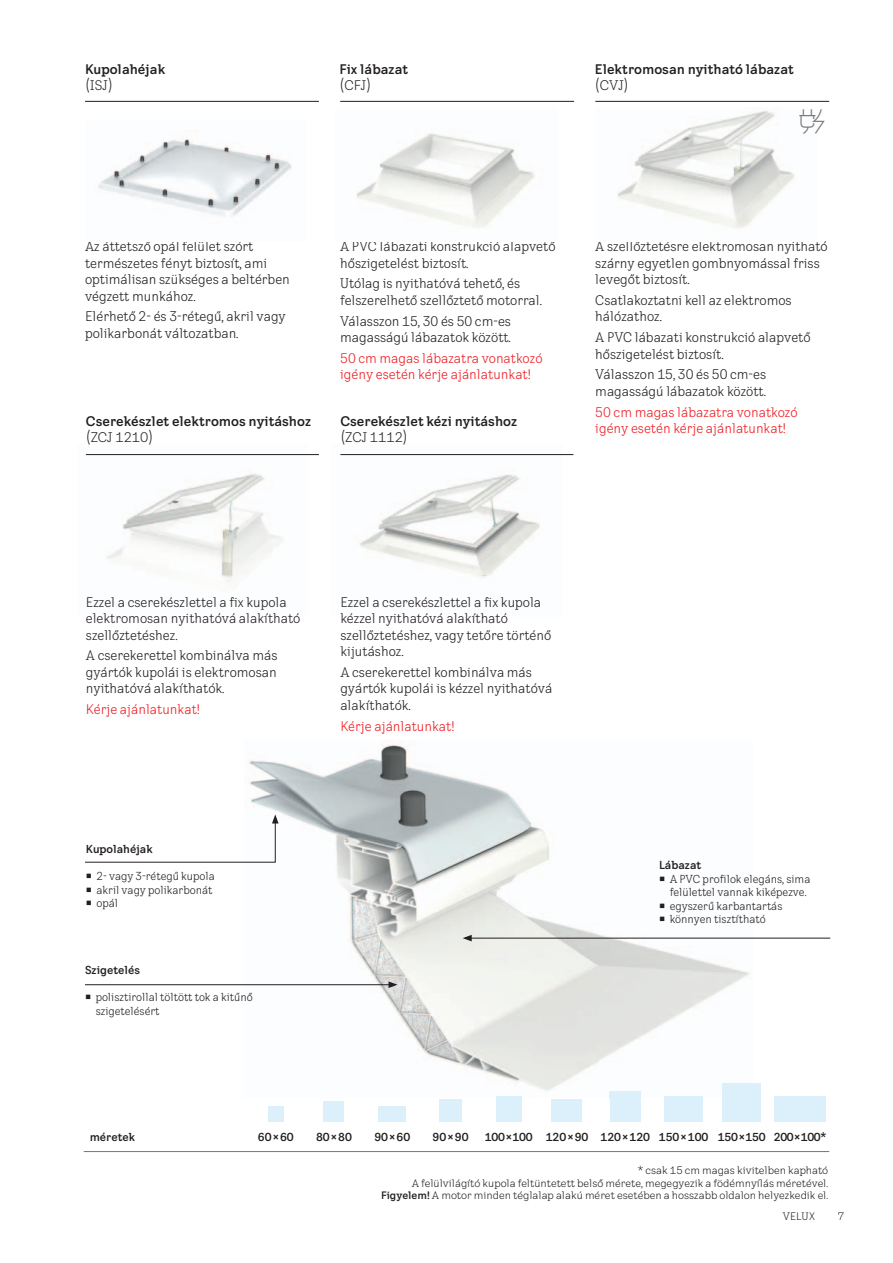
<style>
.page{position:relative;width:893px;height:1263px;background:#fff}
.page>*{position:absolute;margin:0;border:0;box-sizing:border-box;transform-origin:0 0}
.t1{font:39px "VELUXICONHS";color:#76787b}
.t2{font:condensed 13.5px/16.5px "VELUX Transform";color:#231f20}
.t3{font:condensed 13.5px/16.5px "VELUX Transform";color:#ee1d23}
.t4{font:700 13.5px "VELUX Transform";color:#231f20}
.t5{font:13.5px "VELUX Transform";color:#231f20}
.t6{font:condensed 11.25px/13.5px "VELUX Transform";color:#231f20}
.t7{font:700 11.25px "VELUX Transform";color:#231f20}
.t8{font:700 11.25px "VELUX Transform";letter-spacing:-.02em;color:#231f20}
.t9{font:10.5px/12.6px "VELUX Transform";color:#231f20;text-align:right}
.s1{font-weight:700}
</style>
<div class="page">
<hr style="left:85px;top:101px;width:234px;height:1px;background:#231f20">
<hr style="left:340px;top:101px;width:234px;height:1px;background:#231f20">
<hr style="left:595px;top:101px;width:234px;height:1px;background:#231f20">
<img style="left:98px;top:131px;width:194px;height:86px">
<img style="left:357px;top:133px;width:178px;height:94px">
<img style="left:618px;top:110px;width:177px;height:118px">
<hr style="left:84px;top:1151px;width:745px;height:1px;background:#767778">
<div style="left:268px;top:1106px;width:15px;height:15px;background:#dcf0fb"></div>
<div style="left:324px;top:1101px;width:20px;height:20px;background:#dcf0fb"></div>
<div style="left:379px;top:1106px;width:27px;height:15px;background:#dcf0fb"></div>
<div style="left:439px;top:1099px;width:23px;height:22px;background:#dcf0fb"></div>
<div style="left:552px;top:1099px;width:30px;height:22px;background:#dcf0fb"></div>
<div style="left:496px;top:1096px;width:25px;height:25px;background:#dcf0fb"></div>
<div style="left:610px;top:1091px;width:31px;height:30px;background:#dcf0fb"></div>
<div style="left:774px;top:1096px;width:52px;height:25px;background:#dcf0fb"></div>
<div style="left:723px;top:1083px;width:38px;height:38px;background:#dcf0fb"></div>
<div style="left:664px;top:1096px;width:39px;height:25px;background:#dcf0fb"></div>
<img style="left:244px;top:743px;width:509px;height:355px">
<img style="left:496px;top:1096px;width:25px;height:2px">
<img style="left:610px;top:1091px;width:31px;height:7px">
<img style="left:723px;top:1083px;width:30px;height:15px">
<img style="left:664px;top:1096px;width:39px;height:2px">
<hr style="left:469px;top:938px;width:361px;height:1px;background:#231f20">
<svg style="left:463px;top:935px;width:9px;height:6px"></svg>
<hr style="left:85px;top:984px;width:306px;height:1px;background:#231f20">
<svg style="left:388px;top:981px;width:10px;height:7px"></svg>
<svg style="left:85px;top:814px;width:194px;height:49px"></svg>
<img style="left:85px;top:454px;width:223px;height:128px">
<img style="left:340px;top:455px;width:222px;height:122px">
<hr style="left:86px;top:454px;width:233px;height:1px;background:#231f20">
<hr style="left:340px;top:454px;width:233px;height:1px;background:#231f20">
<p class="t4" style="left:85px;top:64px;width:82px">Kupolahéjak</p>
<p class="t5" style="left:85px;top:80px;width:29px">(ISJ)</p>
<p class="t4" style="left:340px;top:64px;width:70px">Fix lábazat</p>
<p class="t5" style="left:340px;top:80px;width:33px">(CFJ)</p>
<p class="t4" style="left:595px;top:64px;width:200px">Elektromosan nyitható lábazat</p>
<p class="t5" style="left:595px;top:80px;width:35px">(CVJ)</p>
<h1 class="t1" style="left:798px;top:99px;width:29px">w</h1>
<p class="t2" style="left:85px;top:239px;width:206px">Az áttetsző opál felület szórt természetes fényt biztosít, ami optimálisan szükséges a beltérben végzett munkához.</p>
<p class="t2" style="left:85px;top:310px;width:202px">Elérhető 2- és 3-rétegű, akril vagy polikarbonát változatban.</p>
<p class="t4" style="left:86px;top:416px;width:227px">Cserekészlet elektromos nyitáshoz</p>
<p class="t5" style="left:86px;top:432px;width:69px">(ZCJ 1210)</p>
<p class="t2" style="left:340px;top:239px;width:217px">A PVC lábazati konstrukció alapvető hőszigetelést biztosít.</p>
<p class="t2" style="left:340px;top:277px;width:203px">Utólag is nyithatóvá tehető, és felszerelhető szellőztető motorral.</p>
<p class="t2" style="left:340px;top:314px;width:172px">Válasszon 15, 30 és 50 cm-es magasságú lábazatok között.</p>
<p class="t3" style="left:340px;top:351px;width:204px">50 cm magas lábazatra vonatkozó igény esetén kérje ajánlatunkat!</p>
<p class="t4" style="left:340px;top:416px;width:178px">Cserekészlet kézi nyitáshoz</p>
<p class="t5" style="left:340px;top:432px;width:69px">(ZCJ 1112)</p>
<p class="t2" style="left:595px;top:239px;width:234px">A szellőztetésre elektromosan nyitható szárny egyetlen gombnyomással friss levegőt biztosít.</p>
<p class="t2" style="left:595px;top:293px;width:198px">Csatlakoztatni kell az elektromos hálózathoz.</p>
<p class="t2" style="left:595px;top:330px;width:217px">A PVC lábazati konstrukció alapvető hőszigetelést biztosít.</p>
<p class="t2" style="left:595px;top:368px;width:172px">Válasszon 15, 30 és 50 cm-es magasságú lábazatok között.</p>
<p class="t3" style="left:595px;top:405px;width:204px">50 cm magas lábazatra vonatkozó igény esetén kérje ajánlatunkat!</p>
<p class="t2" style="left:86px;top:595px;width:216px">Ezzel a cserekészlettel a fix kupola elektromosan nyithatóvá alakítható szellőztetéshez.</p>
<p class="t2" style="left:86px;top:649px;width:193px;text-align:justify">A cserekerettel kombinálva más gyártók kupolái is elektromosan nyithatóvá alakíthatók.</p>
<p class="t3" style="left:86px;top:702px;width:116px">Kérje ajánlatunkat!</p>
<p class="t2" style="left:340px;top:595px;width:212px">Ezzel a cserekészlettel a fix kupola kézzel nyithatóvá alakítható szellőztetéshez, vagy tetőre történő kijutáshoz.</p>
<p class="t2" style="left:340px;top:665px;width:213px">A cserekerettel kombinálva más gyártók kupolái is kézzel nyithatóvá alakíthatók.</p>
<p class="t3" style="left:340px;top:719px;width:116px">Kérje ajánlatunkat!</p>
<p class="t7" style="left:86px;top:845px;width:68px">Kupolahéjak</p>
<p class="t6" style="left:86px;top:870px;width:130px">○ 2- vagy 3-rétegű kupola</p>
<p class="t6" style="left:86px;top:884px;width:128px">○ akril vagy polikarbonát</p>
<p class="t6" style="left:86px;top:897px;width:34px">○ opál</p>
<p class="t7" style="left:85px;top:966px;width:56px">Szigetelés</p>
<p class="t6" style="left:96px;top:992px;width:159px;text-indent:-11px">○ polisztirollal töltött tok a kitűnő szigetelésért</p>
<p class="t7" style="left:659px;top:861px;width:44px">Lábazat</p>
<p class="t6" style="left:670px;top:873px;width:142px;text-indent:-11px">○ A PVC profilok elegáns, sima felülettel vannak kiképezve.</p>
<p class="t6" style="left:659px;top:900px;width:125px">○ egyszerű karbantartás</p>
<p class="t6" style="left:659px;top:913px;width:108px">○ könnyen tisztítható</p>
<p class="t7" style="left:90px;top:1132px;width:47px">méretek</p>
<p class="t7" style="left:258px;top:1132px;width:37px">60 × 60</p>
<p class="t7" style="left:316px;top:1132px;width:37px">80 × 80</p>
<p class="t7" style="left:374px;top:1132px;width:37px">90 × 60</p>
<p class="t7" style="left:433px;top:1132px;width:37px">90 × 90</p>
<p class="t8" style="left:485px;top:1132px;width:343px">100 × 100 120 × 90 120 × 120 150 × 100 150 × 150 200 × 100*</p>
<p class="t9" style="left:381px;top:1165px;width:449px">* csak 15 cm magas kivitelben kapható<br>A felülvilágító kupola feltüntetett belső mérete, megegyezik a födémnyílás méretével.<br><span class="s1">Figyelem!</span> A motor minden téglalap alakú méret esetében a hosszabb oldalon helyezkedik el.</p>
<p class="t9" style="left:783px;top:1210px;width:33px">VELUX</p>
<p class="t9" style="left:838px;top:1210px;width:8px">7</p>
</div>
